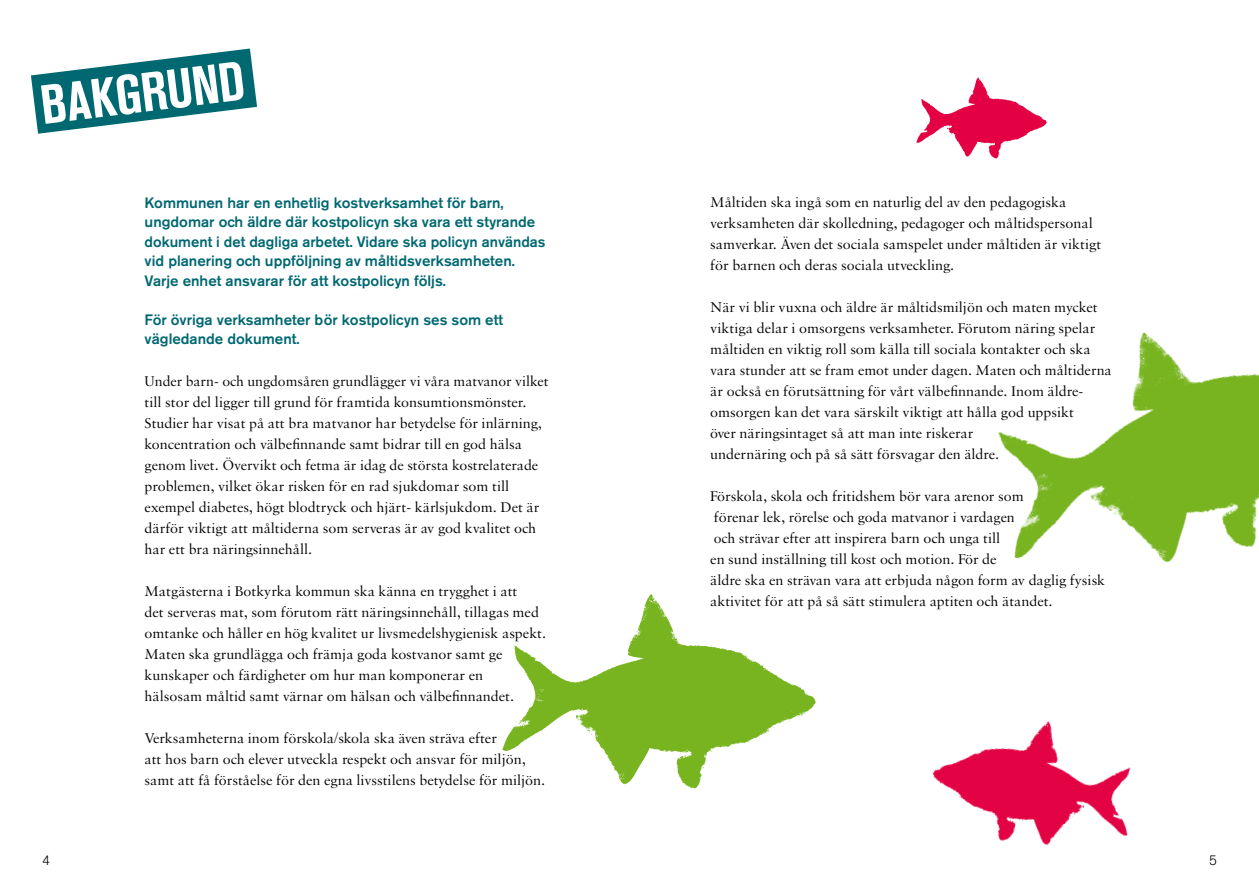
<style>
.page{position:relative;width:1259px;height:893px;background:#fff}
.page>*{position:absolute;margin:0;border:0;box-sizing:border-box;transform-origin:0 0}
.t1{font:54.6px "Akzidenz Grotesk Std Rubrik Bold Cn";color:#fff}
.t2{font:15px/21px "Sabon";color:#000}
.t3{font:500 15px/19.5px "Akzidenz Grotesk BE";color:#006871}
.t4{font:300 13.5px "Akzidenz Grotesk BE";color:#000}
</style>
<div class="page">
<img style="left:932px;top:721px;width:199px;height:124px">
<img style="left:916px;top:77px;width:131px;height:82px">
<img style="left:502px;top:594px;width:314px;height:195px">
<img style="left:998px;top:332px;width:261px;height:231px">
<svg style="left:31px;top:49px;width:226px;height:85px"></svg>
<h1 class="t1" style="left:38px;top:81px;width:207px;rotate:-7deg">bakgrund</h1>
<p class="t3" style="left:145px;top:192px;width:402px">Kommunen har en enhetlig kostverksamhet för barn, ungdomar och äldre där kostpolicyn ska vara ett styrande dokument i det dagliga arbetet. Vidare ska policyn användas vid planering och uppföljning av måltidsverksamheten.<br>Varje enhet ansvarar för att kostpolicyn följs.</p>
<p class="t3" style="left:145px;top:309px;width:360px">För övriga verksamheter bör kostpolicyn ses som ett vägledande dokument.</p>
<p class="t2" style="left:145px;top:370px;width:405px">Under barn- och ungdomsåren grundlägger vi våra matvanor vilket till stor del ligger till grund för framtida konsumtionsmönster.<br>Studier har visat på att bra matvanor har betydelse för inlärning, koncentration och välbefinnande samt bidrar till en god hälsa genom livet. Övervikt och fetma är idag de största kostrelaterade problemen, vilket ökar risken för en rad sjukdomar som till exempel diabetes, högt blodtryck och hjärt- kärlsjukdom. Det är därför viktigt att måltiderna som serveras är av god kvalitet och har ett bra näringsinnehåll.</p>
<p class="t2" style="left:145px;top:580px;width:403px">Matgästerna i Botkyrka kommun ska känna en trygghet i att<br>det serveras mat, som förutom rätt näringsinnehåll, tillagas med omtanke och håller en hög kvalitet ur livsmedelshygienisk aspekt.<br>Maten ska grundlägga och främja goda kostvanor samt ge kunskaper och färdigheter om hur man komponerar en<br>hälsosam måltid samt värnar om hälsan och välbefinnandet.</p>
<p class="t2" style="left:145px;top:727px;width:402px">Verksamheterna inom förskola/skola ska även sträva efter<br>att hos barn och elever utveckla respekt och ansvar för miljön, samt att få förståelse för den egna livsstilens betydelse för miljön.</p>
<p class="t2" style="left:710px;top:191px;width:392px">Måltiden ska ingå som en naturlig del av den pedagogiska verksamheten där skolledning, pedagoger och måltidspersonal samverkar. Även det sociala samspelet under måltiden är viktigt för barnen och deras sociala utveckling.</p>
<p class="t2" style="left:710px;top:296px;width:403px">När vi blir vuxna och äldre är måltidsmiljön och maten mycket viktiga delar i omsorgens verksamheter. Förutom näring spelar måltiden en viktig roll som källa till sociala kontakter och ska vara stunder att se fram emot under dagen. Maten och måltiderna är också en förutsättning för vårt välbefinnande. Inom äldre&shy;omsorgen kan det vara särskilt viktigt att hålla god uppsikt<br>över näringsintaget så att man inte riskerar<br>undernäring och på så sätt försvagar den äldre.</p>
<p class="t2" style="left:710px;top:485px;width:396px">Förskola, skola och fritidshem bör vara arenor som<br>förenar lek, rörelse och goda matvanor i vardagen<br>och strävar efter att inspirera barn och unga till<br>en sund inställning till kost och motion. För de<br>äldre ska en strävan vara att erbjuda någon form av daglig fysisk aktivitet för att på så sätt stimulera aptiten och ätandet.</p>
<p class="t4" style="left:42px;top:852px;width:9px">4</p>
<p class="t4" style="left:1209px;top:852px;width:9px">5</p>
</div>
